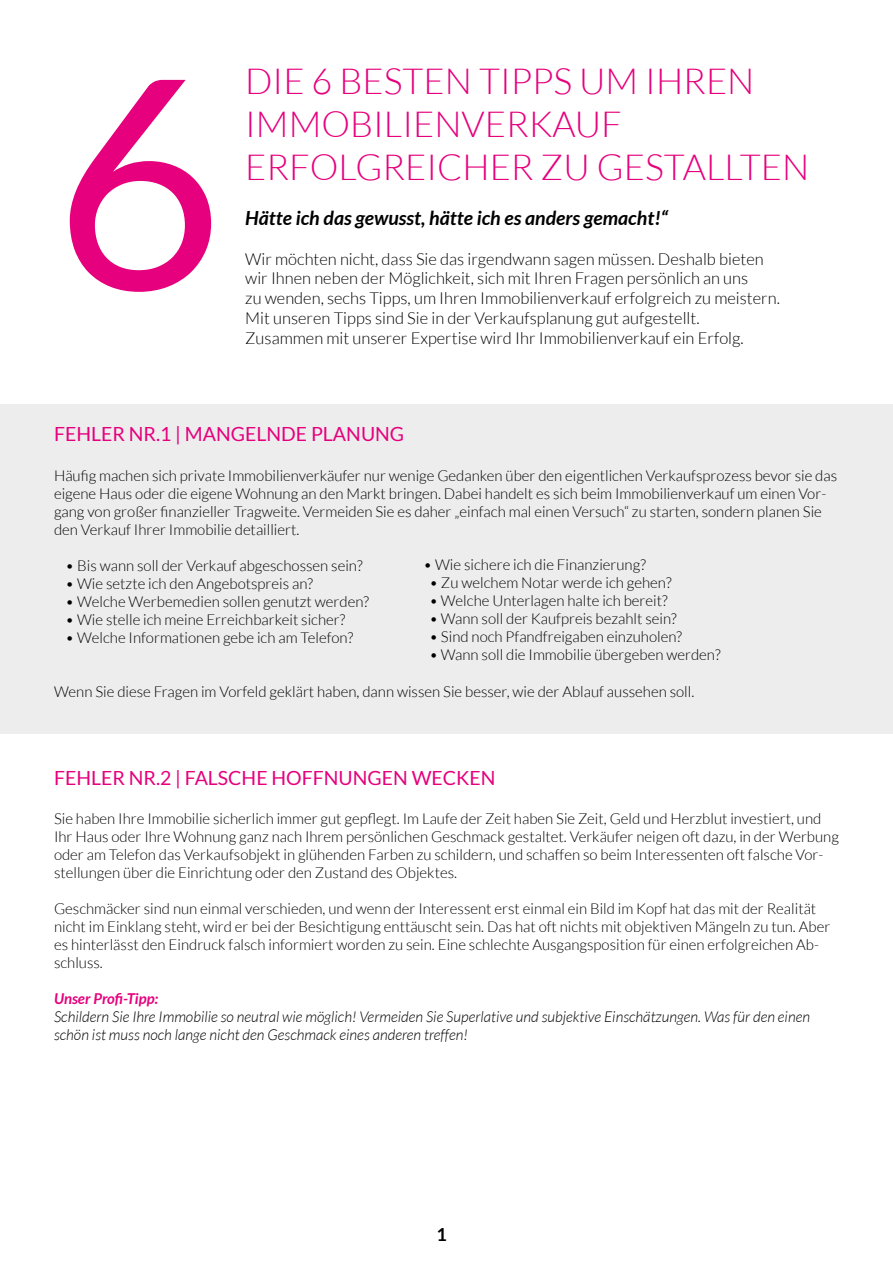
<style>
.page{position:relative;width:893px;height:1263px;background:#fff}
.page>*{position:absolute;margin:0;border:0;box-sizing:border-box;transform-origin:0 0}
.t1{font:292.5px "Lato";color:#e6007d}
.t2{font:300 36px/43.2px "Lato";color:#e6007d}
.t3{font:19.5px "Lato";color:#e6007d}
.t4{font:italic 700 19.5px "Lato";color:#000}
.t5{font:700 18px "Lato";color:#000}
.t6{font:300 16.5px/19.8px "Lato";color:#000}
.t7{font:300 15px/18px "Lato";color:#000}
.t8{font:italic 300 15px/18px "Lato";color:#000}
.t9{font:italic 700 15px "Lato";color:#e6007d}
</style>
<div class="page">
<div style="left:0;top:404px;width:893px;height:329px;background:#ededed"></div>
<h1 class="t1" style="left:54px;top:21px;width:171px">6</h1>
<h2 class="t2" style="left:245px;top:59px;width:566px">DIE 6 BESTEN TIPPS UM IHREN<br>IMMOBILIENVERKAUF<br>ERFOLGREICHER ZU GESTALLTEN</h2>
<h3 class="t4" style="left:245px;top:207px;width:424px">Hätte ich das gewusst, hätte ich es anders gemacht!“</h3>
<p class="t6" style="left:245px;top:249px;width:536px">Wir möchten nicht, dass Sie das irgendwann sagen müssen. Deshalb bieten wir Ihnen neben der Möglichkeit, sich mit Ihren Fragen persönlich an uns<br>zu wenden, sechs Tipps, um Ihren Immobilienverkauf erfolgreich zu meistern.<br>Mit unseren Tipps sind Sie in der Verkaufsplanung gut aufgestellt.<br>Zusammen mit unserer Expertise wird Ihr Immobilienverkauf ein Erfolg.</p>
<h3 class="t3" style="left:54px;top:423px;width:352px">FEHLER NR.1 | MANGELNDE PLANUNG</h3>
<p class="t7" style="left:54px;top:466px;width:785px">Häufig machen sich private Immobilienverkäufer nur wenige Gedanken über den eigentlichen Verkaufsprozess bevor sie das eigene Haus oder die eigene Wohnung an den Markt bringen. Dabei handelt es sich beim Immobilienverkauf um einen Vor&shy;gang von großer finanzieller Tragweite. Vermeiden Sie es daher „einfach mal einen Versuch“ zu starten, sondern planen Sie den Verkauf Ihrer Immobilie detailliert.</p>
<p class="t7" style="left:66px;top:556px;width:298px">• Bis wann soll der Verkauf abgeschossen sein?</p>
<p class="t7" style="left:66px;top:574px;width:249px">• Wie setzte ich den Angebotspreis an?</p>
<p class="t7" style="left:66px;top:592px;width:305px">• Welche Werbemedien sollen genutzt werden?</p>
<p class="t7" style="left:66px;top:610px;width:281px">• Wie stelle ich meine Erreichbarkeit sicher?</p>
<p class="t7" style="left:66px;top:628px;width:289px">• Welche Informationen gebe ich am Telefon?</p>
<p class="t7" style="left:424px;top:556px;width:224px">• Wie sichere ich die Finanzierung?</p>
<p class="t7" style="left:429px;top:574px;width:244px">• Zu welchem Notar werde ich gehen?</p>
<p class="t7" style="left:429px;top:592px;width:240px">• Welche Unterlagen halte ich bereit?</p>
<p class="t7" style="left:429px;top:610px;width:249px">• Wann soll der Kaufpreis bezahlt sein?</p>
<p class="t7" style="left:429px;top:628px;width:254px">• Sind noch Pfandfreigaben einzuholen?</p>
<p class="t7" style="left:429px;top:646px;width:293px">• Wann soll die Immobilie übergeben werden?</p>
<p class="t7" style="left:54px;top:682px;width:642px">Wenn Sie diese Fragen im Vorfeld geklärt haben, dann wissen Sie besser, wie der Ablauf aussehen soll.</p>
<h3 class="t3" style="left:54px;top:767px;width:443px">FEHLER NR.2 | FALSCHE HOFFNUNGEN WECKEN</h3>
<p class="t7" style="left:54px;top:810px;width:786px">Sie haben Ihre Immobilie sicherlich immer gut gepflegt. Im Laufe der Zeit haben Sie Zeit, Geld und Herzblut investiert, und Ihr Haus oder Ihre Wohnung ganz nach Ihrem persönlichen Geschmack gestaltet. Verkäufer neigen oft dazu, in der Werbung oder am Telefon das Verkaufsobjekt in glühenden Farben zu schildern, und schaffen so beim Interessenten oft falsche Vor&shy;stellungen über die Einrichtung oder den Zustand des Objektes.</p>
<p class="t7" style="left:54px;top:900px;width:778px">Geschmäcker sind nun einmal verschieden, und wenn der Interessent erst einmal ein Bild im Kopf hat das mit der Realität nicht im Einklang steht, wird er bei der Besichtigung enttäuscht sein. Das hat oft nichts mit objektiven Mängeln zu tun. Aber es hinterlässt den Eindruck falsch informiert worden zu sein. Eine schlechte Ausgangsposition für einen erfolgreichen Ab&shy;schluss.</p>
<p class="t9" style="left:54px;top:990px;width:106px">Unser Profi-Tipp:</p>
<p class="t8" style="left:54px;top:1008px;width:758px">Schildern Sie Ihre Immobilie so neutral wie möglich! Vermeiden Sie Superlative und subjektive Einschätzungen. Was für den einen schön ist muss noch lange nicht den Geschmack eines anderen treffen!</p>
<p class="t5" style="left:437px;top:1224px;width:12px">1</p>
</div>
